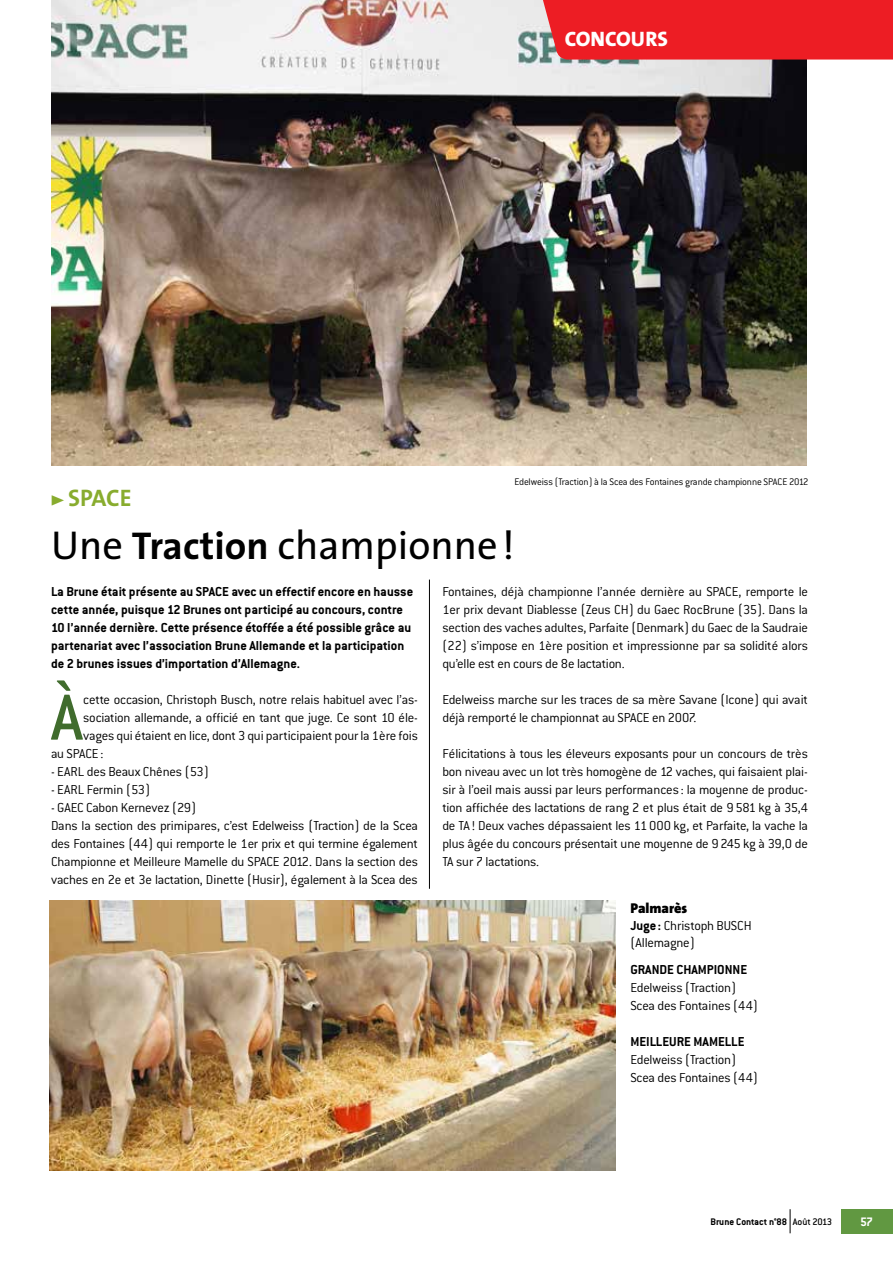
<style>
.page{position:relative;width:893px;height:1263px;background:#fff}
.page>*{position:absolute;margin:0;border:0;box-sizing:border-box;transform-origin:0 0}
.t1{font:500 71.4px "Conduit ITC";color:#406c2d}
.t2{font:40.5px "The Sans";color:#000}
.t3{font:24px "The Sans Bold Caps";color:#88ac2e}
.t4{font:21px "The Sans Extra Bold Caps";color:#fff}
.t5{font:300 14.25px/18px "Conduit ITC";letter-spacing:-.015em;color:#000}
.t6{font:700 14.25px/18px "Conduit ITC";color:#000}
.t7{font:900 14.25px "The Sans";color:#000}
.t8{font:700 13.5px "Conduit ITC";color:#fff}
.t9{font:300 10.5px "Conduit ITC";letter-spacing:-.015em;color:#000}
.t10{font:700 10.5px "Conduit ITC";color:#000}
.s1{font-family:"The Sans Black Caps";font-size:19.5px}
.s2{font-weight:700;font-size:39px}
.s3{font-weight:700}
.s4{font-weight:500}
</style>
<div class="page">
<div style="left:841px;top:1209px;width:52px;height:24px;background:#619841"></div>
<svg style="left:790px;top:1209px;width:1px;height:24px"></svg>
<img style="left:49px;top:900px;width:567px;height:270px">
<img style="left:52px;top:0;width:755px;height:465px">
<hr style="left:429px;top:580px;width:1px;height:309px;background:#000">
<div style="left:535px;top:0;width:358px;height:60px;background:#ed1d24"></div>
<h3 class="t4" style="left:565px;top:22px;width:105px">CONCOURS</h3>
<p class="t9" style="left:514px;top:476px;width:296px">Edelweiss (Traction) à la Scea des Fontaines grande championne SPACE 2012</p>
<h3 class="t3" style="left:51px;top:477px;width:79px"><span class="s1">&gt;</span> SPACE</h3>
<h2 class="t2" style="left:51px;top:511px;width:465px">U ne <span class="s2">Traction</span> championne!</h2>
<p class="t6" style="left:51px;top:582px;width:364px">La Brune était présente au SPA CE avec un effectif encore en hausse cette année, puisque 12 Brunes ont participé au concours, contre 10 l’année dernière. Cette présence étoffée a été possible grâce au partenariat avec l’association Brune Allemande et la participation de 2 brunes issues d’importation d’Allemagne.</p>
<h1 class="t1" style="left:51px;top:677px;width:34px">À</h1>
<p class="t5" style="left:442px;top:582px;width:367px;text-align:justify">Fontaines, déjà championne l’année dernière au SPACE, remporte le 1er prix devant Diablesse (Zeus CH) du Gaec RocBrune (35). Dans la section des vaches adultes, Parfaite (Denmark) du Gaec de la Saudraie (22) s’impose en 1ère position et impressionne par sa solidité alors qu’elle est en cours de 8e lactation.</p>
<p class="t5" style="left:442px;top:690px;width:367px">Edelweiss marche sur les traces de sa mère Savane (Icone) qui avait déjà remporté le championnat au SPACE en 2007.</p>
<p class="t5" style="left:442px;top:744px;width:367px;text-align:justify">Félicitations à tous les éleveurs exposants pour un concours de très bon niveau avec un lot très homogène de 12 vaches, qui faisaient plai&shy;sir à l’oeil mais aussi par leurs performances : la moyenne de produc&shy;tion affichée des lactations de rang 2 et plus était de 9581 kg à 35,4 de TA ! Deux vaches dépassaient les 11000 kg, et Parfaite, la vache la plus âgée du concours présentait une moyenne de 9245 kg à 39,0 de TA sur 7 lactations.</p>
<p class="t5" style="left:83px;top:690px;width:336px">cette occasion, Christoph Busch, notre relais habituel avec l’as-</p>
<p class="t5" style="left:83px;top:708px;width:336px">sociation allemande, a officié en tant que juge. Ce sont 10 éle-</p>
<p class="t5" style="left:83px;top:726px;width:336px">vages qui étaient en lice, dont 3 qui participaient pour la 1ère fois</p>
<p class="t5" style="left:51px;top:744px;width:54px">au SPACE :</p>
<p class="t5" style="left:51px;top:762px;width:159px">- EARL des Beaux Chênes (53)</p>
<p class="t5" style="left:51px;top:780px;width:101px">- EARL Fermin (53)</p>
<p class="t5" style="left:51px;top:798px;width:368px">- GAEC Cabon Kernevez (29)<br>Dans la section des primipares, c’est Edelweiss (Traction) de la Scea des Fontaines (44) qui remporte le 1er prix et qui termine également Championne et Meilleure Mamelle du SPACE 2012. Dans la section des vaches en 2e et 3e lactation, Dinette (Husir), également à la Scea des</p>
<p class="t7" style="left:630px;top:896px;width:59px">Palmarès</p>
<p class="t5" style="left:630px;top:917px;width:123px;line-height:17.1px"><span class="s3">Juge :</span> Christoph BUSCH (Allemagne)</p>
<p class="t6" style="left:630px;top:960px;width:7px">GRANDE</p>
<p class="t6" style="left:676px;top:960px;width:49px">CHAMPIONNE</p>
<p class="t5" style="left:630px;top:978px;width:129px">Edelweiss (Traction)<br>Scea des Fontaines (44)</p>
<p class="t6" style="left:630px;top:1032px;width:116px">Meill eure mamell e</p>
<p class="t5" style="left:630px;top:1050px;width:129px">Edelweiss (Traction)<br>Scea des Fontaines (44)</p>
<p class="t10" style="left:710px;top:1215px;width:123px">Brune Contact n°88 <span class="s4">Août 2013</span></p>
<p class="t8" style="left:860px;top:1214px;width:15px">57</p>
</div>
